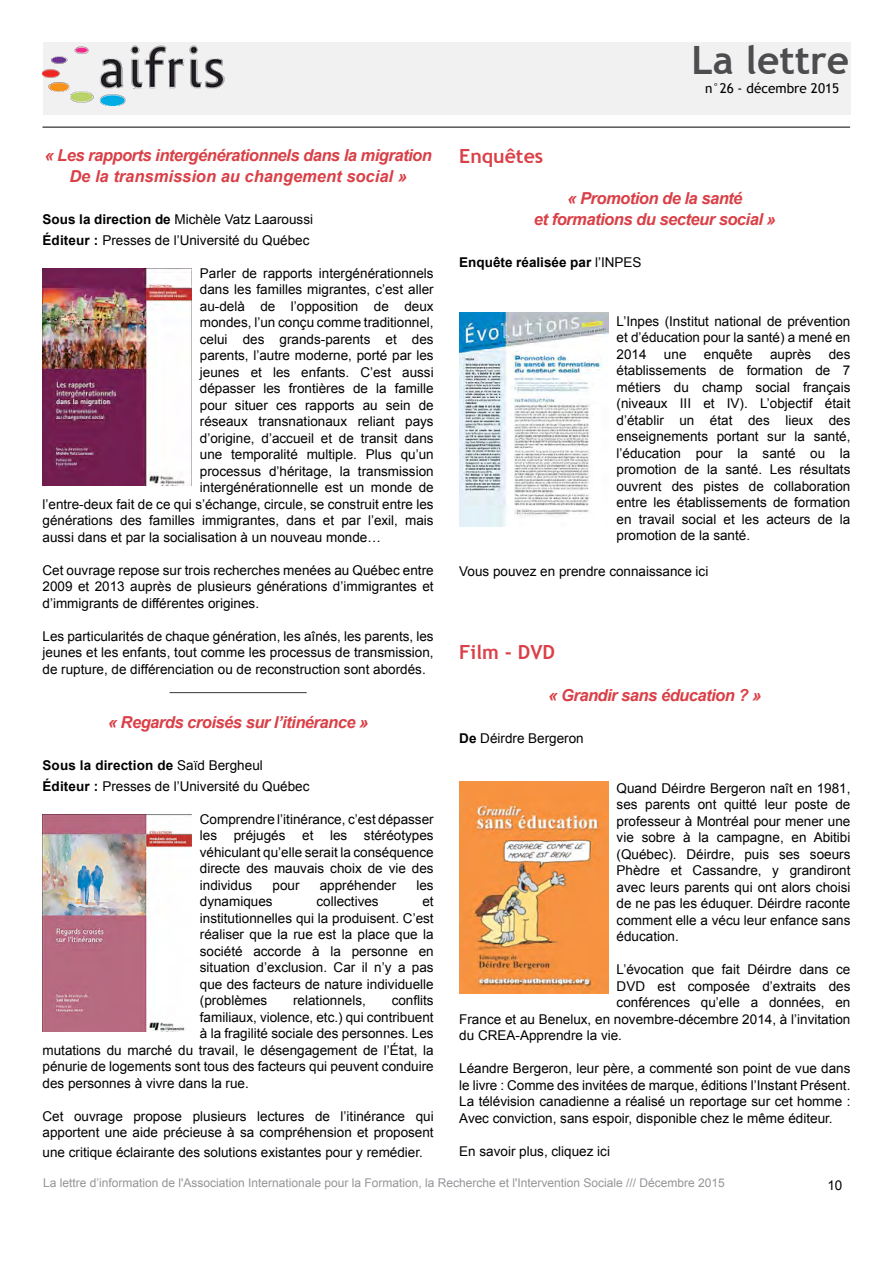
<style>
.page{position:relative;width:893px;height:1263px;background:#fff}
.page>*{position:absolute;margin:0;border:0;box-sizing:border-box;transform-origin:0 0}
.t1{font:700 39px "Trebuchet MS";color:#4d4d4f}
.t2{font:700 19.5px "Trebuchet MS";color:#da4047}
.t3{font:italic 700 16.5px/21px "Arial";letter-spacing:-.03em;color:#da4047;text-align:center}
.t4{font:13.5px/16.5px "Arial";color:#000;text-align:justify}
.t5{font:700 13.5px "Arial";color:#000}
.t6{font:13.5px "Trebuchet MS";color:#000}
.t7{font:12px "Arial";color:#939598}
.s1{font-weight:700}
.s2{font-weight:400}
</style>
<div class="page">
<div style="left:43px;top:43px;width:807px;height:72px;background:#f1f1f2"></div>
<img style="left:43px;top:45px;width:182px;height:60px">
<hr style="left:43px;top:127px;width:807px;height:1px;background:#000">
<img style="left:43px;top:269px;width:148px;height:216px">
<img style="left:43px;top:815px;width:148px;height:216px">
<img style="left:459px;top:313px;width:149px;height:213px">
<img style="left:459px;top:781px;width:149px;height:213px">
<hr style="left:170px;top:692px;width:137px;height:1px;background:#4d4d4f">
<p class="t3" style="left:44px;top:145px;width:389px">« Les rapports intergénérationnels dans la migration<br>De la transmission au changement social »</p>
<p class="t4" style="left:43px;top:209px;width:272px;line-height:21px"><span class="s1">Sous la direction de</span> Michèle Vatz Laaroussi <span class="s1">éditeur :</span> Presses de l’Université du Québec</p>
<p class="t4" style="left:200px;top:265px;width:235px">Parler de rapports intergénérationnels</p>
<p class="t4" style="left:200px;top:281px;width:235px">dans les familles migrantes, c’est aller</p>
<p class="t4" style="left:200px;top:298px;width:235px">au-delà de l’opposition de deux</p>
<p class="t4" style="left:200px;top:314px;width:235px">mondes, l’un conçu comme traditionnel,</p>
<p class="t4" style="left:200px;top:331px;width:235px">celui des grands-parents et des</p>
<p class="t4" style="left:200px;top:347px;width:235px">parents, l’autre moderne, porté par les</p>
<p class="t4" style="left:200px;top:364px;width:235px">jeunes et les enfants. C’est aussi</p>
<p class="t4" style="left:200px;top:380px;width:235px">dépasser les frontières de la famille</p>
<p class="t4" style="left:200px;top:397px;width:235px">pour situer ces rapports au sein de</p>
<p class="t4" style="left:200px;top:413px;width:235px">réseaux transnationaux reliant pays</p>
<p class="t4" style="left:200px;top:430px;width:235px">d’origine, d’accueil et de transit dans</p>
<p class="t4" style="left:200px;top:446px;width:235px">une temporalité multiple. Plus qu’un</p>
<p class="t4" style="left:200px;top:463px;width:235px">processus d’héritage, la transmission</p>
<p class="t4" style="left:200px;top:479px;width:235px">intergénérationnelle est un monde de</p>
<p class="t4" style="left:43px;top:496px;width:393px">l’entre-deux fait de ce qui s’échange, circule, se construit entre les</p>
<p class="t4" style="left:43px;top:512px;width:393px">générations des familles immigrantes, dans et par l’exil, mais</p>
<p class="t4" style="left:43px;top:529px;width:340px">aussi dans et par la socialisation à un nouveau monde…</p>
<p class="t4" style="left:43px;top:562px;width:393px">Cet ouvrage repose sur trois recherches menées au Québec entre 2009 et 2013 auprès de plusieurs générations d’immigrantes et d’immigrants de différentes origines.</p>
<p class="t4" style="left:43px;top:628px;width:393px">Les particularités de chaque génération, les aînés, les parents, les jeunes et les enfants, tout comme les processus de transmission, de rupture, de différenciation ou de reconstruction sont abordés.</p>
<p class="t3" style="left:108px;top:712px;width:262px">« Regards croisés sur l’itinérance »</p>
<p class="t4" style="left:43px;top:755px;width:268px;line-height:21px"><span class="s1">Sous la direction de</span> Saïd Bergheul <span class="s1">éditeur :</span> Presses de l’Université du Québec</p>
<p class="t4" style="left:200px;top:811px;width:235px">Comprendre l’itinérance, c’est dépasser les préjugés et les stéréotypes véhiculant qu’elle serait la conséquence directe des mauvais choix de vie des individus</p>
<p class="t4" style="left:273px;top:877px;width:29px">pour</p>
<p class="t4" style="left:320px;top:877px;width:78px">appréhender</p>
<p class="t4" style="left:416px;top:877px;width:19px">les</p>
<p class="t4" style="left:200px;top:893px;width:74px">dynamiques</p>
<p class="t4" style="left:316px;top:893px;width:64px">collectives</p>
<p class="t4" style="left:200px;top:893px;width:235px;text-indent:223px">et institutionnelles qui la produisent. C’est réaliser que la rue est la place que la société accorde à la personne en situation d’exclusion. Car il n’y a pas que des facteurs de nature individuelle (problèmes</p>
<p class="t4" style="left:293px;top:992px;width:74px">relationnels,</p>
<p class="t4" style="left:392px;top:992px;width:44px">conflits</p>
<p class="t4" style="left:200px;top:1009px;width:235px">familiaux, violence, etc.) qui contribuent</p>
<p class="t4" style="left:200px;top:1025px;width:235px">à la fragilité sociale des personnes. Les</p>
<p class="t4" style="left:43px;top:1042px;width:393px">mutations du marché du travail, le désengagement de l’État, la</p>
<p class="t4" style="left:43px;top:1058px;width:393px">pénurie de logements sont tous des facteurs qui peuvent conduire</p>
<p class="t4" style="left:43px;top:1075px;width:208px">des personnes à vivre dans la rue.</p>
<p class="t4" style="left:43px;top:1108px;width:393px">Cet ouvrage propose plusieurs lectures de l’itinérance qui apportent une aide précieuse à sa compréhension et proposent</p>
<p class="t4" style="left:43px;top:1144px;width:382px">une critique éclairante des solutions existantes pour y remédier.</p>
<h1 class="t1" style="left:691px;top:36px;width:159px">La lettre</h1>
<p class="t6" style="left:705px;top:80px;width:136px">n°26 - décembre 2015</p>
<h2 class="t2" style="left:459px;top:144px;width:86px">Enquêtes</h2>
<p class="t3" style="left:534px;top:188px;width:243px">« Promotion de la santé<br>et formations du secteur social »</p>
<p class="t5" style="left:459px;top:253px;width:184px">Enquête réalisée par <span class="s2">l’INPES</span></p>
<p class="t4" style="left:617px;top:313px;width:235px">L’Inpes (Institut national de prévention et d’éducation pour la santé) a mené en 2014</p>
<p class="t4" style="left:664px;top:346px;width:24px">une</p>
<p class="t4" style="left:704px;top:346px;width:50px">enquête</p>
<p class="t4" style="left:770px;top:346px;width:43px">auprès</p>
<p class="t4" style="left:617px;top:346px;width:235px;text-indent:212px">des établissements de formation de 7 métiers du champ social français (niveaux III et IV). L’objectif était d’établir un état des lieux des enseignements portant sur la santé, l’éducation pour la santé ou la promotion de la santé. Les résultats ouvrent des pistes de collaboration entre les établissements de formation en travail social et les acteurs de la promotion de la santé.</p>
<p class="t4" style="left:459px;top:563px;width:251px">Vous pouvez en prendre connaissance ici</p>
<h2 class="t2" style="left:459px;top:640px;width:97px">Film - DVD</h2>
<p class="t3" style="left:548px;top:685px;width:215px">« Grandir sans éducation ? »</p>
<p class="t4" style="left:459px;top:730px;width:126px"><span class="s1">De</span> Déirdre Bergeron</p>
<p class="t4" style="left:617px;top:780px;width:235px">Quand Déirdre Bergeron naît en 1981, ses parents ont quitté leur poste de professeur à Montréal pour mener une vie sobre à la campagne, en Abitibi (Québec). Déirdre, puis ses soeurs Phèdre et Cassandre, y grandiront avec leurs parents qui ont alors choisi de ne pas les éduquer. Déirdre raconte comment elle a vécu leur enfance sans éducation.</p>
<p class="t4" style="left:617px;top:961px;width:235px">L’évocation que fait Déirdre dans ce</p>
<p class="t4" style="left:617px;top:978px;width:235px">DVD est composée d’extraits des</p>
<p class="t4" style="left:617px;top:994px;width:235px">conférences qu’elle a données, en</p>
<p class="t4" style="left:459px;top:1011px;width:393px">France et au Benelux, en novembre-décembre 2014, à l’invitation</p>
<p class="t4" style="left:459px;top:1027px;width:164px">du CREA-Apprendre la vie.</p>
<p class="t4" style="left:459px;top:1060px;width:393px">Léandre Bergeron, leur père, a commenté son point de vue dans le livre : Comme des invitées de marque, éditions l’Instant Présent.<br>La télévision canadienne a réalisé un reportage sur cet homme :<br>Avec conviction, sans espoir, disponible chez le même éditeur.</p>
<p class="t4" style="left:459px;top:1143px;width:152px">En savoir plus, cliquez ici</p>
<p class="t7" style="left:43px;top:1174px;width:683px">La lettre d’information de l'Association Internationale pour la Formation, la Recherche et l'Intervention Sociale /// Décembre 2015</p>
<p class="t4" style="left:827px;top:1177px;width:17px">10</p>
</div>
